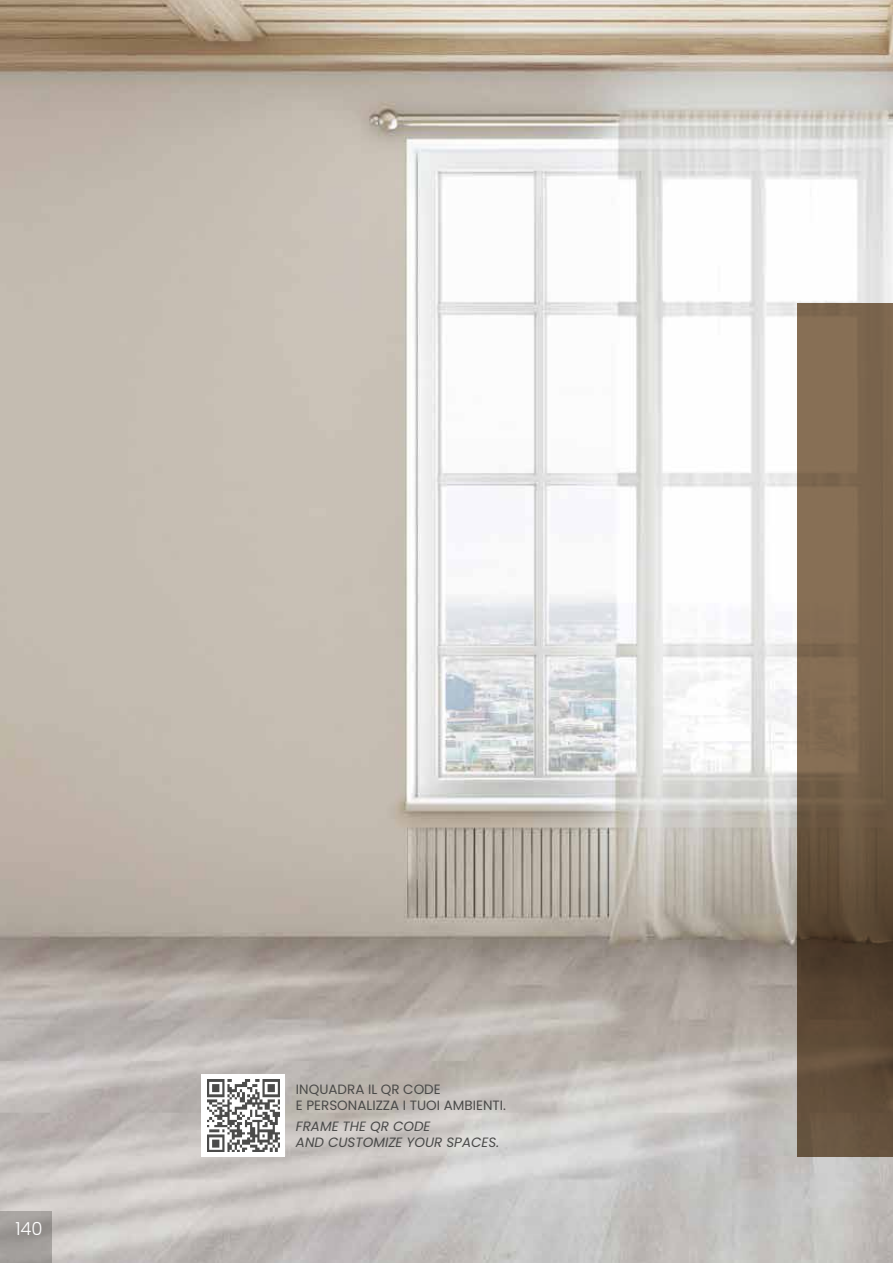
<style>
.page{position:relative;width:893px;height:1263px;background:#fff}
.page>*{position:absolute;margin:0;border:0;box-sizing:border-box;transform-origin:0 0}
.t1{font:300 18px "Poppins";color:#fff}
.t2{font:13.5px/16.2px "Poppins";color:#4a4a49}
.t3{font:italic 13.5px/16.2px "Poppins";color:#4a4a49}
</style>
<div class="page">
<img style="left:0;top:0;width:893px;height:1263px">
<svg style="left:797px;top:303px;width:96px;height:854px;background:#715c45"></svg>
<div style="left:202px;top:1074px;width:83px;height:83px;background:#fff"></div>
<img style="left:207px;top:1079px;width:72px;height:72px">
<svg style="left:0;top:1212px;width:51px;height:51px;background:#9e9a97"></svg>
<h1 class="t1" style="left:15px;top:1218px;width:29px">140</h1>
<p class="t2" style="left:296px;top:1081px;width:212px">INQUADRA IL QR CODE<br>E PERSONALIZZA I TUOI AMBIENTI.</p>
<p class="t3" style="left:296px;top:1118px;width:205px">FRAME THE QR CODE<br>AND CUSTOMIZE YOUR SPACES.</p>
</div>
